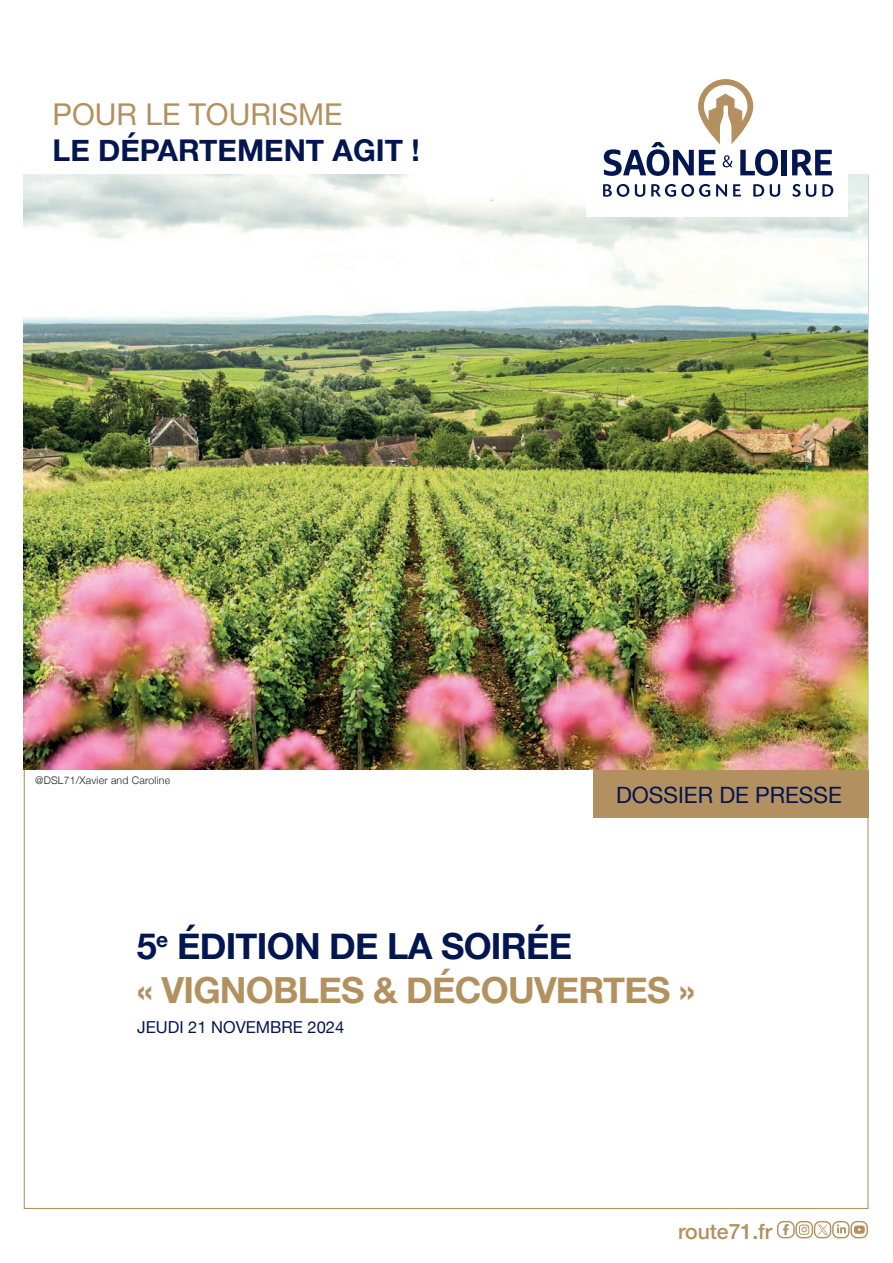
<style>
.page{position:relative;width:893px;height:1263px;background:#fff}
.page>*{position:absolute;margin:0;border:0;box-sizing:border-box;transform-origin:0 0}
.t1{font:700 36px/43.2px "Helvetica Neue";letter-spacing:-.02em;color:#b3915f}
.t2{font:700 30px "Helvetica Neue";color:#031650}
.t3{font:30px "Helvetica Neue";color:#b3905f}
.t4{font:22.5px "Helvetica Neue";color:#031650}
.t5{font:500 21.15px "Helvetica Neue";color:#b3905f}
.t6{font:16.5px "Helvetica Neue";color:#031650}
.t7{font:300 10.5px "Helvetica Neue";letter-spacing:.02em;color:#231f20}
.s1{color:#031650}
</style>
<div class="page">
<img style="left:24px;top:175px;width:844px;height:595px">
<div style="left:593px;top:770px;width:275px;height:47px;background:#b3905f"></div>
<div style="left:587px;top:79px;width:261px;height:138px;background:#fff"></div>
<div style="left:782px;top:150px;width:5px;height:25px;background:#031650"></div>
<svg style="left:792px;top:149px;width:40px;height:26px"></svg>
<svg style="left:603px;top:184px;width:26px;height:13px"></svg>
<svg style="left:635px;top:184px;width:10px;height:13px"></svg>
<svg style="left:651px;top:184px;width:59px;height:13px"></svg>
<svg style="left:716px;top:184px;width:11px;height:13px"></svg>
<svg style="left:733px;top:184px;width:8px;height:13px"></svg>
<svg style="left:753px;top:184px;width:11px;height:13px"></svg>
<svg style="left:770px;top:184px;width:10px;height:13px"></svg>
<svg style="left:792px;top:184px;width:24px;height:13px"></svg>
<svg style="left:822px;top:184px;width:11px;height:13px"></svg>
<svg style="left:604px;top:79px;width:174px;height:97px"></svg>
<svg style="left:854px;top:1225px;width:11px;height:9px"></svg>
<svg style="left:837px;top:1224px;width:9px;height:9px"></svg>
<div style="left:850px;top:1221px;width:18px;height:17px;border:1px solid #b3905f;border-radius:6px"></div>
<div style="left:814px;top:1221px;width:17px;height:17px;border:1px solid #b3905f;border-radius:6px"></div>
<svg style="left:777px;top:1220px;width:51px;height:19px"></svg>
<div style="left:832px;top:1221px;width:18px;height:17px;border:1px solid #b3905f;border-radius:6px"></div>
<p class="t3" style="left:53px;top:92px;width:292px">POUR LE TOURISME</p>
<p class="t2" style="left:53px;top:126px;width:369px">LE DÉPARTEMENT AGIT !</p>
<p class="t7" style="left:35px;top:771px;width:137px">@DSL71/Xavier and Caroline</p>
<p class="t4" style="left:616px;top:778px;width:227px">DOSSIER DE PRESSE</p>
<p class="t1" style="left:137px;top:926px;width:560px"><span class="s1">5</span><sup>e</sup> <span class="s1">ÉDITION DE LA SOIRÉE<br></span>« VIGNOBLES &amp; DÉCOUVERTES »</p>
<p class="t6" style="left:137px;top:1015px;width:208px">JEUDI 21 NOVEMBRE 2024</p>
<p class="t5" style="left:678px;top:1214px;width:96px">route71.fr</p>
</div>
